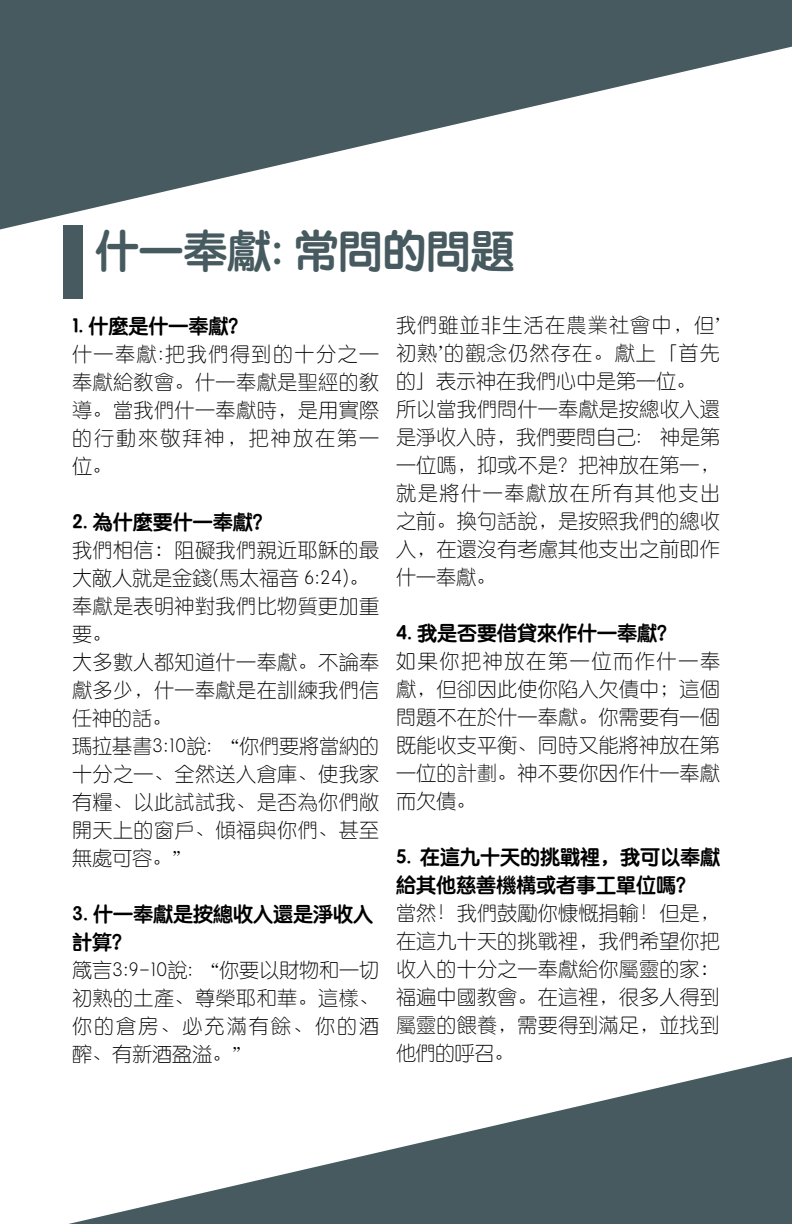
<style>
.page{position:relative;width:792px;height:1224px;background:#fff}
.page>*{position:absolute;margin:0;border:0;box-sizing:border-box;transform-origin:0 0}
.t1{font:44px "ST Yuanti SC Bold";color:#475a60}
.t2{font:20px/28px "ST Yuanti SC Light";letter-spacing:.015em;color:#000;text-align:justify}
.t3{font:20px/28px "ST Yuanti SC Bold";color:#000}
</style>
<div class="page">
<svg style="left:0;top:0;width:792px;height:230px"></svg>
<div style="left:63px;top:225px;width:20px;height:74px;background:#475a60"></div>
<svg style="left:68px;top:1057px;width:724px;height:167px"></svg>
<h1 class="t1" style="left:95px;top:217px;width:421px">什一奉獻: 常問的問題</h1>
<p class="t3" style="left:72px;top:311px;width:178px">1. 什麼是什一奉獻？</p>
<p class="t2" style="left:72px;top:338px;width:309px">什一奉獻:把我們得到的十分之一奉獻給敎會。什一奉獻是聖經的敎導。當我們什一奉獻時，是用實際的行動來敬拜神，把神放在第一位。</p>
<p class="t3" style="left:72px;top:507px;width:202px">2. 為什麼要什一奉獻？</p>
<p class="t2" style="left:72px;top:534px;width:309px;text-align:left">我們相信：阻礙我們親近耶穌的最大敵人就是金錢(馬太福音 6:24)。奉獻是表明神對我們比物質更加重要。<br>大多數人都知道什一奉獻。不論奉獻多少，什一奉獻是在訓練我們信任神的話。<br>瑪拉基書3:10說: “你們要將當納的十分之一、全然送入倉庫、使我家有糧、以此試試我、是否為你們敞開天上的窗戶、傾福與你們、甚至無處可容。”</p>
<p class="t3" style="left:72px;top:899px;width:303px">3. 什一奉獻是按總收入還是淨收入計算？</p>
<p class="t2" style="left:72px;top:954px;width:309px">箴言3:9-10說: “你要以財物和一切初熟的土產、尊榮耶和華。這樣、你的倉房、必充滿有餘、你的酒醡、有新酒盈溢。”</p>
<p class="t2" style="left:396px;top:310px;width:326px;text-align:left">我們雖並非生活在農業社會中，但’初熟’的觀念仍然存在。獻上「首先的」表示神在我們心中是第一位。所以當我們問什一奉獻是按總收入還是淨收入時，我們要問自己: 神是第一位嗎，抑或不是？把神放在第一，就是將什一奉獻放在所有其他支出之前。換句話說，是按照我們的總收入，在還沒有考慮其他支出之前即作什一奉獻。</p>
<p class="t3" style="left:396px;top:618px;width:283px">4. 我是否要借貸來作什一奉獻？</p>
<p class="t2" style="left:396px;top:646px;width:326px">如果你把神放在第一位而作什一奉獻，但卻因此使你陷入欠債中；這個問題不在於什一奉獻。你需要有一個既能收支平衡、同時又能將神放在第一位的計劃。神不要你因作什一奉獻而欠債。</p>
<p class="t3" style="left:396px;top:842px;width:325px">5. 在這九十天的挑戰裡，我可以奉獻給其他慈善機構或者事工單位嗎？</p>
<p class="t2" style="left:396px;top:898px;width:325px">當然！我們鼓勵你慷慨捐輸！但是，在這九十天的挑戰裡，我們希望你把收入的十分之一奉獻給你屬靈的家：福遍中國教會。在這裡，很多人得到屬靈的餵養，需要得到滿足，並找到他們的呼召。</p>
</div>
